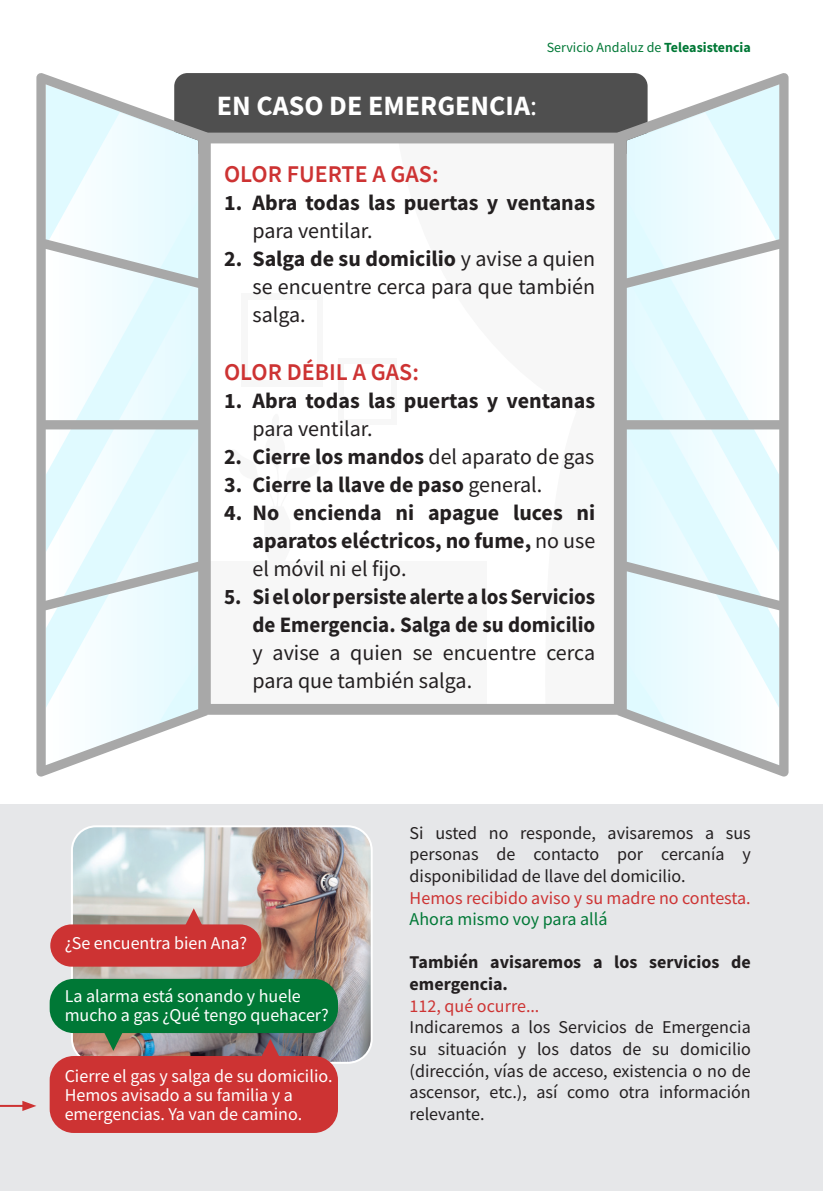
<style>
.page{position:relative;width:823px;height:1191px;background:#fff}
.page>*{position:absolute;margin:0;border:0;box-sizing:border-box;transform-origin:0 0}
.t1{font:700 28px "Source Sans Pro";color:#fff}
.t2{font:600 24px "Source Sans Pro";color:#cd3333}
.t3{font:700 22px/28px "Source Sans Pro";color:#231f20}
.t4{font:700 22px/28px "Source Sans Pro";color:#231f20;text-align:justify;scale:.96 1}
.t5{font:22px/28px "Source Sans Pro";color:#231f20;text-align:justify}
.t6{font:18px/21.6px "Source Sans Pro";color:#231f20;text-align:justify}
.t7{font:18px/19px "Source Sans Pro";color:#fff}
.t8{font:18px "Source Sans Pro";color:#cd3333}
.t9{font:700 18px/21.6px "Source Sans Pro";color:#231f20}
.t10{font:18px "Source Sans Pro";color:#007836}
.t11{font:14px "Source Sans Pro";color:#007836}
.s1{font-weight:700}
.s2{font-weight:400}
</style>
<div class="page">
<div style="left:174px;top:73px;width:473px;height:81px;background:#4f4f4f;border-radius:13px"></div>
<svg style="left:36px;top:73px;width:171px;height:703px;fill:#e8faff"></svg>
<svg style="left:200px;top:133px;width:417px;height:582px"></svg>
<svg style="left:617px;top:73px;width:171px;height:703px;fill:#e6faff"></svg>
<div style="left:0;top:805px;width:822px;height:386px;background:#e6e7e9"></div>
<img style="left:72px;top:828px;width:299px;height:234px">
<div style="left:71px;top:825px;width:301px;height:238px;border:2px solid #fff;border-radius:24px"></div>
<div style="left:50px;top:1056px;width:288px;height:77px;background:#cd3333;border-radius:24px"></div>
<div style="left:50px;top:979px;width:288px;height:54px;background:#007836;border-radius:24px"></div>
<svg style="left:257px;top:1038px;width:27px;height:18px"></svg>
<svg style="left:100px;top:1033px;width:27px;height:17px"></svg>
<svg style="left:180px;top:908px;width:27px;height:16px"></svg>
<div style="left:50px;top:924px;width:211px;height:42px;background:#cd3333;border-radius:21px"></div>
<hr style="left:0;top:1104px;width:25px;height:2px;background:#cd3333">
<svg style="left:22px;top:1101px;width:14px;height:10px"></svg>
<p class="t11" style="left:546px;top:38px;width:205px">Servicio Andaluz de <span class="s1">Teleasistencia</span></p>
<p class="t1" style="left:217px;top:87px;width:321px">EN CASO DE EMERGENCIA<span class="s2">:</span></p>
<p class="t2" style="left:224px;top:158px;width:216px">OLOR FUERTE A GAS:</p>
<p class="t3" style="left:252px;top:188px;width:344px;text-indent:-28px">1. Abra todas las puertas y ventanas <span class="s2">para ventilar.</span></p>
<p class="t5" style="left:252px;top:245px;width:344px;text-indent:-28px"><span class="s1">2. Salga de su domicilio</span> y avise a quien se encuentre cerca para que también salga.</p>
<p class="t2" style="left:224px;top:356px;width:196px">OLOR DÉBIL A GAS:</p>
<p class="t3" style="left:252px;top:386px;width:344px;text-indent:-28px">1. Abra todas las puertas y ventanas <span class="s2">para ventilar.</span></p>
<p class="t3" style="left:224px;top:442px;width:371px">2. Cierre los mandos <span class="s2">del aparato de gas</span></p>
<p class="t3" style="left:224px;top:470px;width:319px">3. Cierre la llave de paso <span class="s2">general.</span></p>
<p class="t3" style="left:252px;top:498px;width:344px;text-align:justify;text-indent:-28px">4. No encienda ni apague luces ni aparatos eléctricos, no fume, <span class="s2">no use el móvil ni el fijo.</span></p>
<p class="t4" style="left:252px;top:582px;width:358px;text-indent:-28px">5. Si el olor persiste alerte a los Servicios de Emergencia. Salga de su domicilio <span class="s2">y avise a quien se encuentre cerca para que también salga.</span></p>
<p class="t7" style="left:65px;top:933px;width:184px">¿Se encuentra bien Ana?</p>
<p class="t7" style="left:65px;top:986px;width:237px">La alarma está sonando y huele</p>
<p class="t7" style="left:65px;top:1005px;width:265px">mucho a gas ¿Qué tengo quehacer?</p>
<p class="t7" style="left:65px;top:1066px;width:269px">Cierre el gas y salga de su domicilio.<br>Hemos avisado a su familia y a emergencias. Ya van de camino.</p>
<p class="t6" style="left:409px;top:822px;width:342px">Si usted no responde, avisaremos a sus personas de contacto por cercanía y disponibilidad de llave del domicilio.</p>
<p class="t8" style="left:409px;top:886px;width:342px">Hemos recibido aviso y su madre no contesta.</p>
<p class="t10" style="left:409px;top:907px;width:199px">Ahora mismo voy para allá</p>
<p class="t9" style="left:409px;top:951px;width:342px">También avisaremos a los servicios de emergencia.</p>
<p class="t8" style="left:409px;top:994px;width:131px">112, qué ocurre...</p>
<p class="t6" style="left:409px;top:1016px;width:342px">Indicaremos a los Servicios de Emergencia su situación y los datos de su domicilio (dirección, vías de acceso, existencia o no de ascensor, etc.), así como otra información relevante.</p>
</div>
